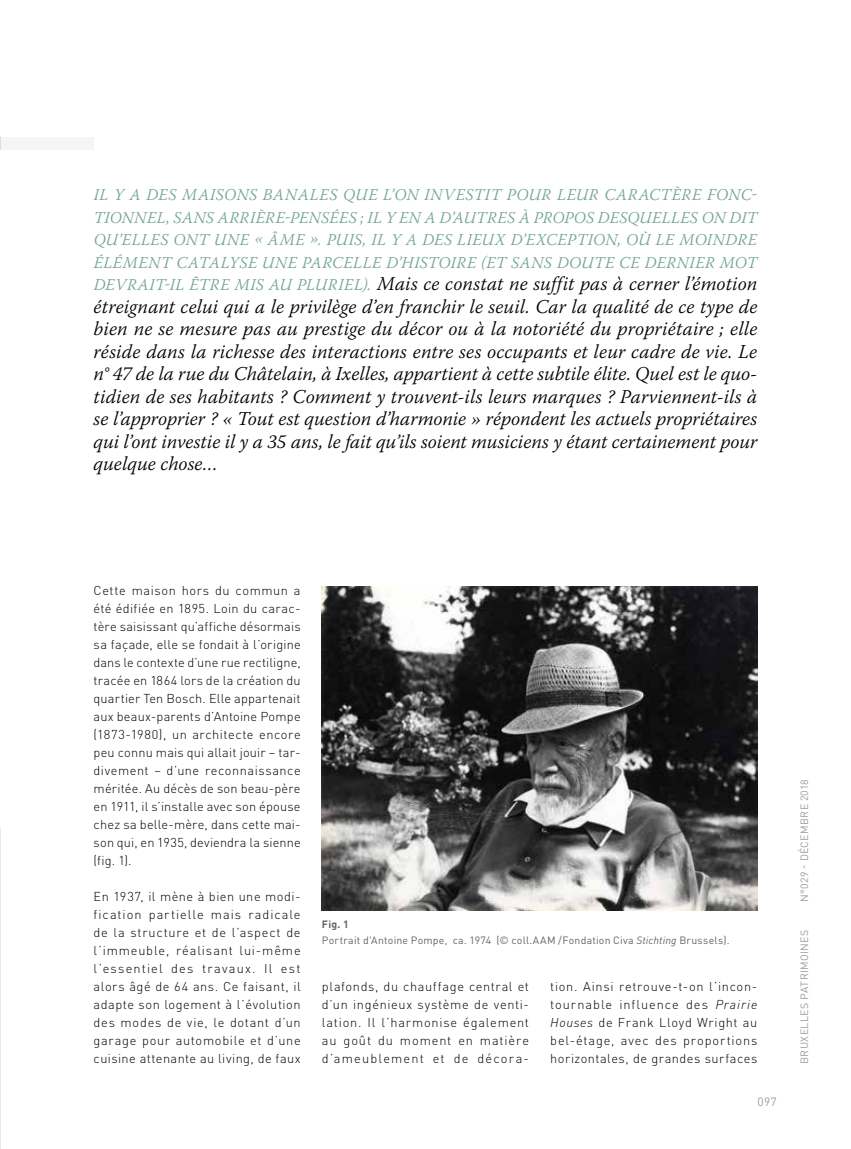
<style>
.page{position:relative;width:851px;height:1149px;background:#fff}
.page>*{position:absolute;margin:0;border:0;box-sizing:border-box;transform-origin:0 0}
.t1{font:italic 300 19.5px/22.5px "Warnock Pro";color:#000;text-align:justify}
.t2{font:italic 300 16.5px/22.5px "Warnock Pro";letter-spacing:.025em;color:#74a68e;text-align:justify}
.t3{font:300 12.75px/18px "DINOT";letter-spacing:.045em;color:#000;text-align:justify}
.t4{font:12px "DINOT";color:#9d9d9c}
.t5{font:10.5px/16.2px "DINOT";letter-spacing:.02em;color:#646363}
.t6{font:10.5px "DINOT";letter-spacing:.035em;color:#9d9d9c}
.s1{font-size:16.5px;color:#74a68e}
.s2{font-weight:700}
.s3{font-style:italic}
</style>
<div class="page">
<div style="left:0;top:137px;width:94px;height:13px;background:#f3f6f4"></div>
<img style="left:322px;top:586px;width:435px;height:324px">
<p class="t2" style="left:94px;top:183px;width:665px">IL Y A DES MAISONS BANALES QUE L’ON INVESTIT POUR LEUR CARACTÈRE FONC-TIONNEL, SANS ARRIÈRE-PENSÉES ; IL Y EN A D’AUTRES À PROPOS DESQUELLES ON DIT QU’ELLES ONT UNE « ÂME ». PUIS, IL Y A DES LIEUX D’EXCEPTION, OÙ LE MOINDRE ÉLÉMENT CATALYSE UNE PARCELLE D’HISTOIRE (ET SANS DOUTE CE DERNIER MOT</p>
<p class="t1" style="left:94px;top:272px;width:665px"><span class="s1">DEVRAIT-IL ÊTRE MIS AU PLURIEL).</span> Mais ce constat ne suffit pas à cerner l’émotion étreignant celui qui a le privilège d’en franchir le seuil. Car la qualité de ce type de bien ne se mesure pas au prestige du décor ou à la notoriété du propriétaire ; elle réside dans la richesse des interactions entre ses occupants et leur cadre de vie. Le n° 47 de la rue du Châtelain, à Ixelles, appartient à cette subtile élite. Quel est le quo&shy;tidien de ses habitants ? Comment y trouvent-ils leurs marques ? Parviennent-ils à se l’approprier ? « Tout est question d’harmonie » répondent les actuels propriétaires qui l’ont investie il y a 35 ans, le fait qu’ils soient musiciens y étant certainement pour quelque chose…</p>
<p class="t3" style="left:94px;top:580px;width:208px">Cette maison hors du commun a été édifiée en 1895. Loin du carac&shy;tère saisissant qu’affiche désormais sa façade, elle se fondait à l’origine dans le contexte d’une rue rectiligne, tracée en 1864 lors de la création du quartier Ten Bosch. Elle appartenait aux beaux-parents d’Antoine Pompe (1873-1980), un architecte encore peu connu mais qui allait jouir – tar&shy;divement – d’une reconnaissance méritée. Au décès de son beau-père en 1911, il s’installe avec son épouse chez sa belle-mère, dans cette mai&shy;son qui, en 1935, deviendra la sienne (fig. 1).</p>
<p class="t3" style="left:94px;top:886px;width:208px">En 1937, il mène à bien une modi&shy;fication partielle mais radicale de la structure et de l’aspect de l’immeuble, réalisant lui-même l’essentiel des travaux. Il est alors âgé de 64 ans. Ce faisant, il adapte son logement à l’évolution des modes de vie, le dotant d’un garage pour automobile et d’une cuisine attenante au living, de faux</p>
<p class="t5" style="left:322px;top:915px;width:409px"><span class="s2">Fig. 1<br></span>Portrait d'Antoine Pompe, ca. 1974 (© coll.AAM /Fondation Civa <span class="s3">Stichting</span> Brussels).</p>
<p class="t3" style="left:322px;top:976px;width:208px">plafonds, du chauffage central et d’un ingénieux système de venti&shy;lation. Il l’harmonise également au goût du moment en matière d’ameublement et de décora-</p>
<p class="t3" style="left:550px;top:976px;width:208px">tion. Ainsi retrouve-t-on l’incon&shy;tournable influence des <span class="s3">Prairie Houses</span> de Frank Lloyd Wright au bel-étage, avec des proportions horizontales, de grandes surfaces</p>
<p class="t4" style="left:757px;top:1094px;width:21px">097</p>
<p class="t6" style="left:797px;top:901px;width:124px;rotate:-90deg">N°029 - DÉCEMBRE 2018</p>
<p class="t6" style="left:797px;top:1063px;width:136px;rotate:-90deg">BRUXELLES PATRIMOINES</p>
</div>
